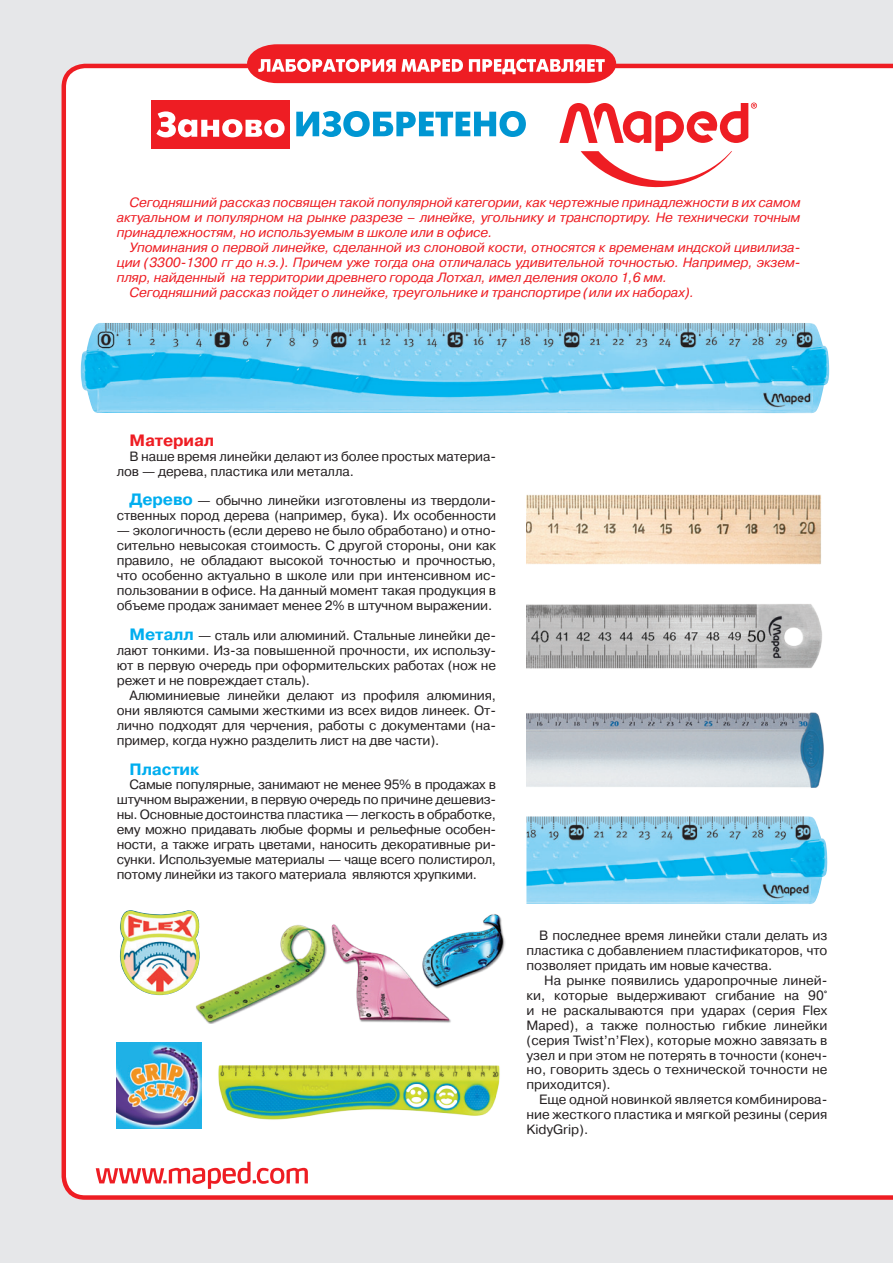
<style>
.page{position:relative;width:893px;height:1263px;background:#e6e7e9}
.page>*{position:absolute;margin:0;border:0;box-sizing:border-box;transform-origin:0 0}
.osnovn_texst{font:700 16.5px "Pragmatica C";letter-spacing:-.01em;color:#ee1d23}
.osnovn_texst-2{font:700 16.5px "Pragmatica C";letter-spacing:-.01em;color:#00aeef}
.osnovn_texst-3{font:13.5px/15px "Pragmatica C";letter-spacing:-.01em;color:#231f20;text-align:justify}
.osnovn_texst-4{font:italic 13.5px/15px "Pragmatica C";letter-spacing:-.01em;color:#ee1d23;text-align:justify}
.s1{font-weight:700;font-size:16.5px;color:#00aeef}
</style>
<div class="page">
<div style="left:62px;top:64px;width:830px;height:1136px;background:#fff"></div>
<svg style="left:247px;top:44px;width:369px;height:39px;background:#f14d52"></svg>
<svg style="left:892px;top:64px;width:1px;height:1136px"></svg>
<svg style="left:96px;top:1162px;width:212px;height:27px;background:#fabec0"></svg>
<div style="left:152px;top:100px;width:138px;height:49px;background:#ee1d23"></div>
<svg style="left:296px;top:111px;width:230px;height:26px;background:#6ac1e4"></svg>
<svg style="left:156px;top:111px;width:129px;height:26px"></svg>
<svg style="left:559px;top:103px;width:198px;height:84px;background:#fabfc0"></svg>
<img style="left:81px;top:323px;width:748px;height:90px">
<img style="left:526px;top:816px;width:302px;height:88px">
<img style="left:526px;top:708px;width:301px;height:87px">
<img style="left:526px;top:594px;width:301px;height:87px">
<img style="left:119px;top:909px;width:81px;height:86px">
<img style="left:117px;top:1043px;width:85px;height:85px">
<img style="left:193px;top:910px;width:312px;height:113px">
<img style="left:210px;top:1044px;width:299px;height:100px">
<img style="left:526px;top:490px;width:301px;height:78px">
<p class="osnovn_texst-4" style="left:117px;top:195px;width:685px;text-indent:13px">Сегодняшний рассказ посвящен такой популярной категории, как чертежные принадлежности в их самом актуальном и популярном на рынке разрезе – линейке, угольнику и транспортиру. Не технически точным принадлежностям, но используемым в школе или в офисе.</p>
<p class="osnovn_texst-4" style="left:117px;top:240px;width:685px;text-indent:13px">Упоминания о первой линейке, сделанной из слоновой кости, относятся к временам индской цивилиза&shy;ции (3300-1300 гг до н.э.). Причем уже тогда она отличалась удивительной точностью. Например, экзем&shy;пляр, найденный на территории древнего города Лотхал, имел деления около 1,6 мм.</p>
<p class="osnovn_texst-4" style="left:130px;top:285px;width:566px">Сегодняшний рассказ пойдет о линейке, треугольнике и транспортире (или их наборах).</p>
<p class="osnovn_texst" style="left:130px;top:431px;width:86px">Материал</p>
<p class="osnovn_texst-3" style="left:117px;top:449px;width:381px;text-indent:13px">В наше время линейки делают из более простых материа&shy;лов — дерева, пластика или металла.</p>
<p class="osnovn_texst-3" style="left:117px;top:493px;width:381px;text-align:right"><span class="s1">Дерево</span> — обычно линейки изготовлены из твердоли&shy;ственных пород дерева (например, бука). Их особенности</p>
<p class="osnovn_texst-3" style="left:117px;top:523px;width:381px">— экологичность (если дерево не было обработано) и отно&shy;сительно невысокая стоимость. С другой стороны, они как правило, не обладают высокой точностью и прочностью, что особенно актуально в школе или при интенсивном ис&shy;пользовании в офисе. На данный момент такая продукция в объеме продаж занимает менее 2% в штучном выражении.</p>
<p class="osnovn_texst-3" style="left:117px;top:628px;width:381px;text-indent:13px"><span class="s1">Металл</span> — сталь или алюминий. Стальные линейки де&shy;лают тонкими. Из-за повышенной прочности, их использу&shy;ют в первую очередь при оформительских работах (нож не режет и не повреждает сталь).</p>
<p class="osnovn_texst-3" style="left:117px;top:688px;width:381px;text-indent:13px">Алюминиевые линейки делают из профиля алюминия, они являются самыми жесткими из всех видов линеек. От&shy;лично подходят для черчения, работы с документами (на&shy;пример, когда нужно разделить лист на две части).</p>
<p class="osnovn_texst-2" style="left:130px;top:760px;width:71px">Пластик</p>
<p class="osnovn_texst-3" style="left:117px;top:777px;width:381px;text-indent:13px">Самые популярные, занимают не менее 95% в продажах в штучном выражении, в первую очередь по причине дешевиз&shy;ны. Основные достоинства пластика — легкость в обработке, ему можно придавать любые формы и рельефные особен&shy;ности, а также играть цветами, наносить декоративные ри&shy;сунки. Используемые материалы — чаще всего полистирол, потому линейки из такого материала являются хрупкими.</p>
<p class="osnovn_texst-3" style="left:526px;top:928px;width:302px;text-indent:13px">В последнее время линейки стали делать из пластика с добавлением пластификаторов, что позволяет придать им новые качества.</p>
<p class="osnovn_texst-3" style="left:526px;top:973px;width:302px;text-indent:18px">На рынке появились ударопрочные линей&shy;ки, которые выдерживают сгибание на 90° и не раскалываются при ударах (серия Flex Maped), а также полностью гибкие линейки (серия Twist’n’Flex), которые можно завязать в узел и при этом не потерять в точности (конеч&shy;но, говорить здесь о технической точности не приходится).</p>
<p class="osnovn_texst-3" style="left:526px;top:1092px;width:302px;text-indent:13px">Еще одной новинкой является комбинирова&shy;ние жесткого пластика и мягкой резины (серия KidyGrip).</p>
</div>
